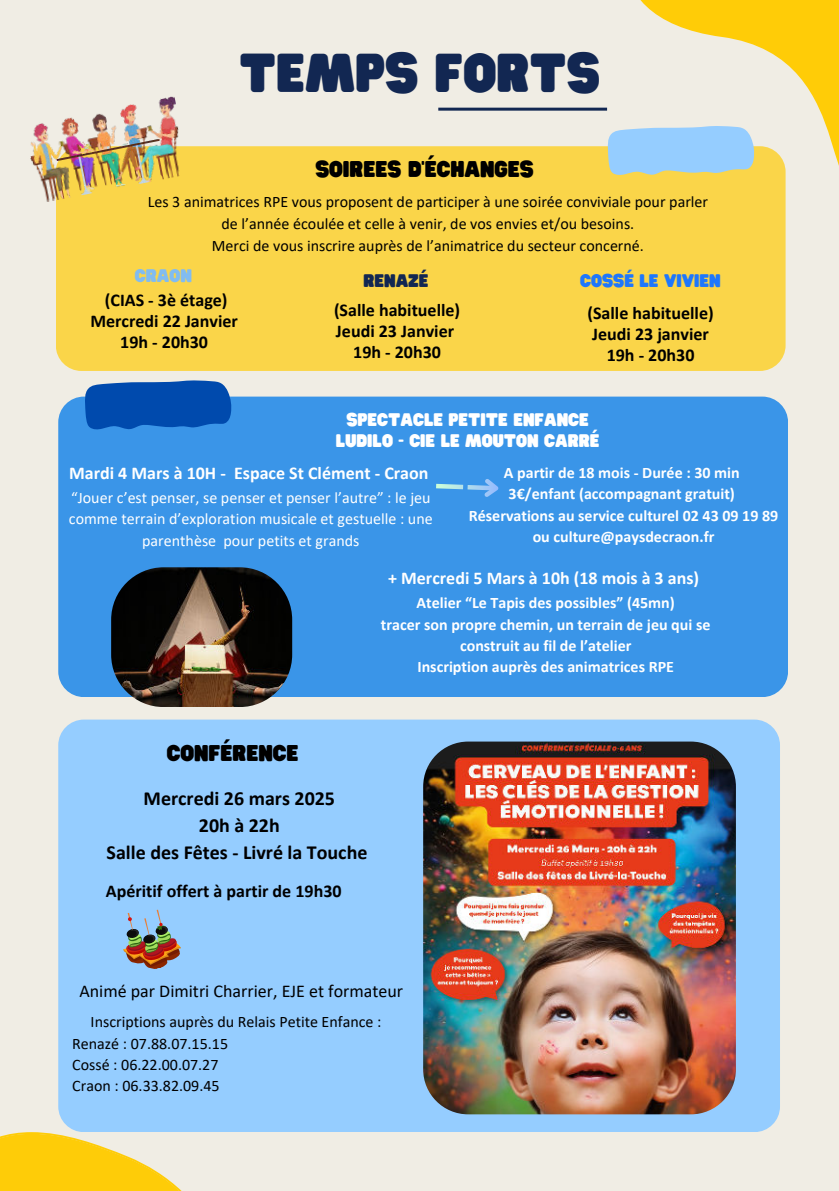
<style>
.page{position:relative;width:839px;height:1191px;background:#fff}
.page>*{position:absolute;margin:0;border:0;box-sizing:border-box;transform-origin:0 0}
.t1{font:48px "Hitand Run";color:#122752}
.t2{font:700 20px/27px "Calibri";color:#000;text-align:center}
.t3{font:20px "Hitand Run";color:#000}
.t4{font:700 18px/21px "Calibri";color:#000;text-align:center}
.t5{font:700 18px "Calibri";color:#fff}
.t6{font:18px "Calibri";color:#000}
.t7{font:16px/21.4px "Calibri";color:#000;text-align:center}
.t8{font:700 16px/21.6px "Calibri";color:#fff;text-align:center}
.t9{font:16px/21.4px "Calibri";color:#fff;text-align:center}
.t10{font:16px/21.4px "Hitand Run";color:#fff;text-align:center}
.t11{font:16px "Hitand Run";color:#1e77fc}
.t12{font:16px "Hitand Run";color:#122752}
.t13{font:16px "Hitand Run";color:#81bcf1}
</style>
<div class="page">
<div style="left:0;top:0;width:838px;height:1191px;background:#f0ede4"></div>
<svg style="left:0;top:1132px;width:182px;height:59px"></svg>
<svg style="left:578px;top:0;width:260px;height:238px"></svg>
<hr style="left:438px;top:108px;width:169px;height:3px;background:#122752">
<div style="left:56px;top:146px;width:729px;height:225px;background:#fad549;border-radius:26px"></div>
<img style="left:30px;top:96px;width:160px;height:106px">
<svg style="left:607px;top:126px;width:147px;height:49px"></svg>
<div style="left:58px;top:397px;width:729px;height:300px;background:#3a95e8;border-radius:26px"></div>
<svg style="left:84px;top:380px;width:148px;height:49px"></svg>
<svg style="left:436px;top:479px;width:63px;height:18px"></svg>
<img style="left:111px;top:567px;width:181px;height:140px;border-radius:53px">
<div style="left:58px;top:720px;width:722px;height:412px;background:#95cdff;border-radius:26px"></div>
<img style="left:423px;top:742px;width:312px;height:372px;border-radius:45px">
<svg style="left:123px;top:909px;width:58px;height:60px"></svg>
<h1 class="t1" style="left:239px;top:32px;width:362px">TEMPS FORTS</h1>
<p class="t3" style="left:315px;top:152px;width:220px">SOIREES D’ÉCHANGES</p>
<p class="t7" style="left:148px;top:190px;width:562px;line-height:22px">Les 3 animatrices RPE vous proposent de participer à une soirée conviviale pour parler de l’année écoulée et celle à venir, de vos envies et/ou besoins.<br>Merci de vous inscrire auprès de l’animatrice du secteur concerné.</p>
<p class="t12" style="left:363px;top:267px;width:66px">RENAZÉ</p>
<p class="t4" style="left:587px;top:302px;width:128px">(Salle habituelle)<br>Jeudi 23 janvier<br>19h - 20h30</p>
<p class="t13" style="left:135px;top:263px;width:59px">CRAON</p>
<p class="t11" style="left:580px;top:267px;width:142px">COSSÉ LE VIVIEN</p>
<p class="t4" style="left:90px;top:289px;width:149px">(CIAS - 3è étage)<br>Mercredi 22 Janvier<br>19h - 20h30</p>
<p class="t4" style="left:334px;top:299px;width:128px">(Salle habituelle)<br>Jeudi 23 Janvier<br>19h - 20h30</p>
<p class="t10" style="left:336px;top:408px;width:265px">SPECTACLE PETITE ENFANCE<br>LUDILO - CIE LE MOUTON CARRÉ</p>
<p class="t8" style="left:469px;top:461px;width:311px">A partir de 18 mois - Durée : 30 min<br>3€/enfant (accompagnant gratuit)<br>Réservations au service culturel 02 43 09 19 89 ou culture@paysdecraon.fr</p>
<p class="t5" style="left:69px;top:460px;width:361px">Mardi 4 Mars à 10H - Espace St Clément - Craon</p>
<p class="t9" style="left:69px;top:487px;width:365px">“Jouer c’est penser, se penser et penser l’autre” : le jeu comme terrain d’exploration musicale et gestuelle : une parenthèse pour petits et grands</p>
<p class="t5" style="left:388px;top:566px;width:312px">+ Mercredi 5 Mars à 10h (18 mois à 3 ans)</p>
<p class="t8" style="left:381px;top:592px;width:331px">Atelier “Le Tapis des possibles” (45mn)<br>tracer son propre chemin, un terrain de jeu qui se construit au fil de l’atelier<br>Inscription auprès des animatrices RPE</p>
<p class="t3" style="left:167px;top:736px;width:133px">CONFÉRENCE</p>
<p class="t2" style="left:107px;top:784px;width:262px">Mercredi 26 mars 2025<br>20h à 22h<br>Salle des Fêtes - Livré la Touche</p>
<p class="t4" style="left:106px;top:880px;width:237px">Apéritif offert à partir de 19h30</p>
<p class="t6" style="left:79px;top:978px;width:325px">Animé par Dimitri Charrier, EJE et formateur</p>
<p class="t7" style="left:72px;top:1011px;width:311px;text-align:left;text-indent:18px">Inscriptions auprès du Relais Petite Enfance :<br>Renazé : 07.88.07.15.15<br>Cossé : 06.22.00.07.27<br>Craon : 06.33.82.09.45</p>
</div>
